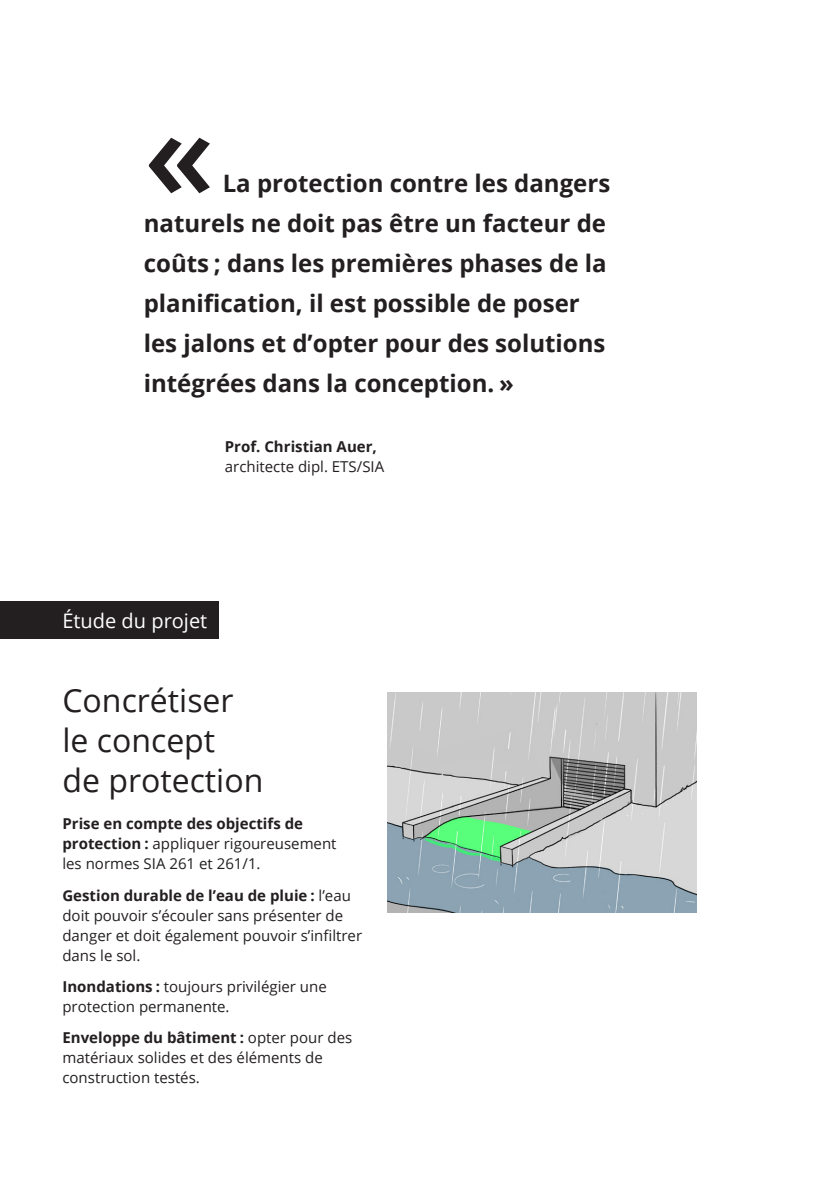
<style>
.page{position:relative;width:840px;height:1191px;background:#fff}
.page>*{position:absolute;margin:0;border:0;box-sizing:border-box;transform-origin:0 0}
.t1{font:600 128px "Open Sans";color:#231f20}
.t2{font:32px/40px "Open Sans";color:#231f20}
.t3{font:700 24px/40px "Open Sans";color:#231f20}
.t4{font:20px "Open Sans";color:#fff}
.t5{font:15px/20px "Open Sans";color:#231f20}
.t6{font:700 15px "Open Sans";color:#231f20}
.s1{font-weight:700}
</style>
<div class="page">
<img style="left:387px;top:692px;width:308px;height:220px">
<div style="left:0;top:601px;width:218px;height:38px;background:#231f20"></div>
<h1 class="t1" style="left:144px;top:65px;width:73px">«</h1>
<h3 class="t3" style="left:144px;top:163px;width:468px;text-indent:79px">La protection contre les dangers naturels ne doit pas être un facteur de coûts ; dans les premières phases de la planification, il est possible de poser les jalons et d’opter pour des solutions intégrées dans la conception. »</h3>
<p class="t6" style="left:225px;top:436px;width:153px">Prof. Christian Auer,</p>
<p class="t5" style="left:225px;top:456px;width:161px">architecte dipl. ETS/SIA</p>
<h3 class="t4" style="left:62px;top:606px;width:146px">Étude du projet</h3>
<h2 class="t2" style="left:62px;top:680px;width:202px">Concrétiser le concept<br>de protection</h2>
<p class="t5" style="left:62px;top:813px;width:275px"><span class="s1">Prise en compte des objectifs de protection :</span> appliquer rigoureusement les normes SIA 261 et 261/1.</p>
<p class="t5" style="left:62px;top:885px;width:301px"><span class="s1">Gestion durable de l’eau de pluie :</span> l’eau doit pouvoir s’écouler sans présenter de danger et doit également pouvoir s’infiltrer dans le sol.</p>
<p class="t5" style="left:62px;top:976px;width:266px"><span class="s1">Inondations :</span> toujours privilégier une protection permanente.</p>
<p class="t5" style="left:62px;top:1027px;width:291px"><span class="s1">Enveloppe du bâtiment :</span> opter pour des matériaux solides et des éléments de construction testés.</p>
</div>
